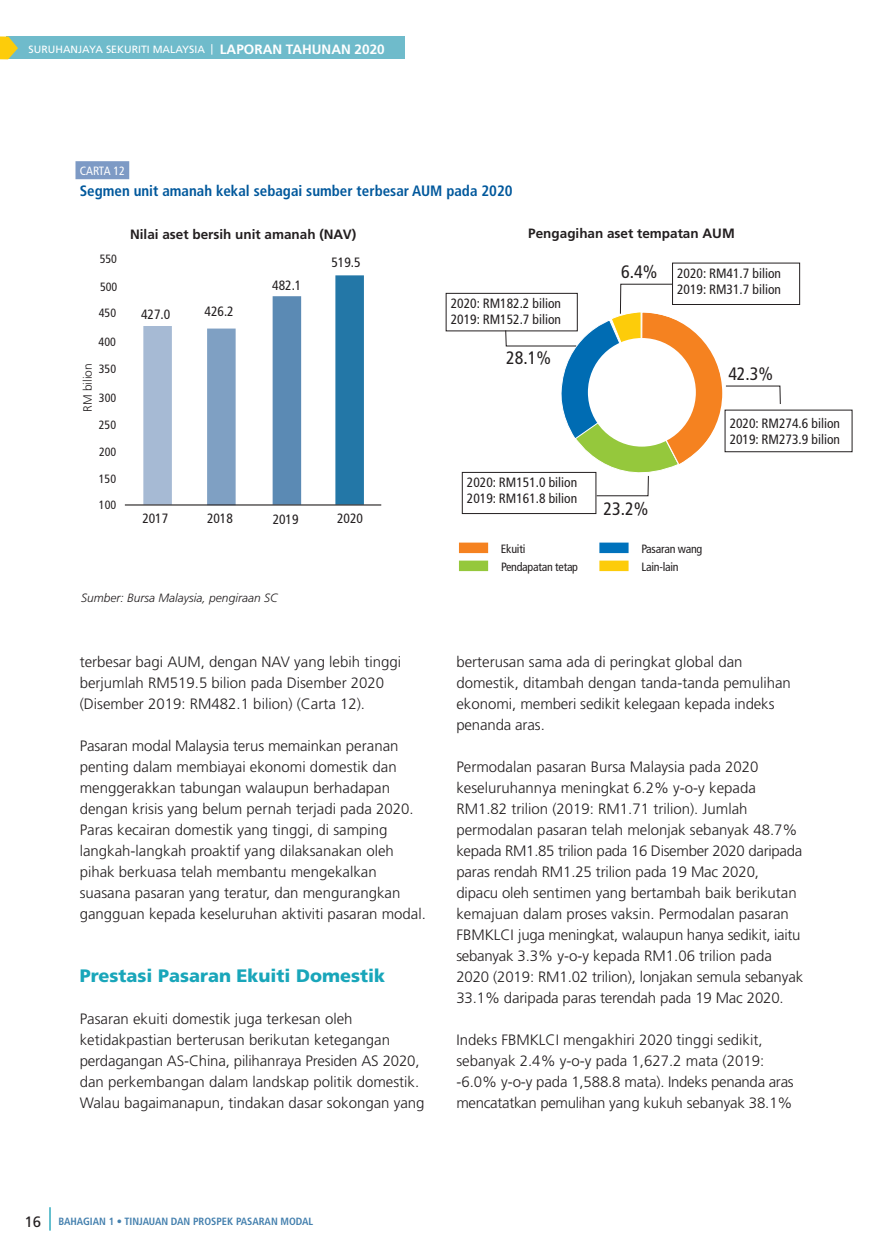
<style>
.page{position:relative;width:883px;height:1253px;background:#fff}
.page>*{position:absolute;margin:0;border:0;box-sizing:border-box;transform-origin:0 0}
.t1{font:900 18px "Frutiger LT Std";color:#19a6ba}
.t2{font:condensed 18px "Frutiger LT Std";color:#231f20}
.t3{font:300 15px/21px "Frutiger LT Std";color:#231f20}
.t4{font:700 condensed 15px "Frutiger LT Std";color:#01589c}
.t5{font:condensed 13.5px "Frutiger LT Std";color:#231f20}
.t6{font:700 13.5px "Frutiger LT Std";color:#231f20}
.t7{font:condensed 12px "Frutiger LT Std";letter-spacing:-.02em;color:#231f20}
.t8{font:italic 300 12px "Frutiger LT Std";color:#231f20}
.t9{font:300 12px "Frutiger LT Std";color:#231f20}
.t10{font:condensed 12px "Frutiger LT Std";color:#fff}
.t11{font:10.5px "Frutiger LT Std";color:#fff}
.t12{font:700 condensed 10.5px "Frutiger LT Std";color:#4480ae}
.s1{font-weight:700;font-size:13.5px}
.s2{font-weight:400;font-stretch:normal;font-size:15px;color:#231f20}
</style>
<div class="page">
<hr style="left:49px;top:1206px;width:2px;height:24px;background:#34acbf">
<div style="left:6px;top:37px;width:399px;height:22px;background:#6fbbcb"></div>
<svg style="left:0;top:36px;width:18px;height:23px"></svg>
<div style="left:75px;top:161px;width:54px;height:18px;background:#7d9ac5"></div>
<div style="left:459px;top:542px;width:29px;height:11px;background:#f58220"></div>
<div style="left:459px;top:560px;width:29px;height:11px;background:#95c83c"></div>
<div style="left:599px;top:542px;width:29px;height:11px;background:#0072bc"></div>
<div style="left:599px;top:560px;width:29px;height:11px;background:#fdcc0a"></div>
<div style="left:335px;top:275px;width:29px;height:229px;background:#2377a7"></div>
<div style="left:143px;top:326px;width:29px;height:178px;background:#a6bad4"></div>
<div style="left:207px;top:328px;width:28px;height:177px;background:#7fa0c3"></div>
<div style="left:272px;top:296px;width:29px;height:208px;background:#5b8ab4"></div>
<div style="left:445px;top:293px;width:132px;height:38px;border:1px solid #231f20"></div>
<div style="left:462px;top:472px;width:134px;height:42px;border:1px solid #231f20"></div>
<svg style="left:504px;top:283px;width:276px;height:213px"></svg>
<div style="left:724px;top:409px;width:128px;height:43px;border:1px solid #231f20"></div>
<hr style="left:125px;top:504px;width:256px;height:1px;background:#231f20">
<p class="t11" style="left:29px;top:44px;width:357px">SURUHANJAYA SEKURITI MALAYSIA | <span class="s1">LAPORAN TAHUNAN 2020</span></p>
<p class="t10" style="left:80px;top:164px;width:47px">CARTA 12</p>
<p class="t4" style="left:80px;top:181px;width:434px">Segmen unit amanah kekal sebagai sumber terbesar AUM pada 2020</p>
<p class="t6" style="left:130px;top:226px;width:227px">Nilai aset bersih unit amanah (NAV)</p>
<p class="t7" style="left:100px;top:252px;width:19px">550</p>
<p class="t7" style="left:100px;top:279px;width:19px">500</p>
<p class="t5" style="left:272px;top:277px;width:31px">482.1</p>
<p class="t5" style="left:331px;top:254px;width:31px">519.5</p>
<p class="t6" style="left:528px;top:226px;width:208px">Pengagihan aset tempatan AUM</p>
<p class="t2" style="left:621px;top:261px;width:38px">6.4%</p>
<p class="t5" style="left:677px;top:265px;width:105px">2020: RM41.7 bilion</p>
<p class="t5" style="left:677px;top:281px;width:105px">2019: RM31.7 bilion</p>
<p class="t7" style="left:99px;top:306px;width:19px">450</p>
<p class="t7" style="left:99px;top:335px;width:19px">400</p>
<p class="t7" style="left:99px;top:361px;width:19px">350</p>
<p class="t9" style="left:81px;top:412px;width:50px;rotate:-90deg">RM bilion</p>
<p class="t7" style="left:99px;top:390px;width:19px">300</p>
<p class="t7" style="left:99px;top:417px;width:19px">250</p>
<p class="t7" style="left:99px;top:444px;width:19px">200</p>
<p class="t7" style="left:99px;top:472px;width:19px">150</p>
<p class="t7" style="left:99px;top:497px;width:19px">100</p>
<p class="t5" style="left:141px;top:306px;width:31px">427.0</p>
<p class="t5" style="left:204px;top:304px;width:31px">426.2</p>
<p class="t5" style="left:142px;top:510px;width:27px">2017</p>
<p class="t5" style="left:207px;top:510px;width:27px">2018</p>
<p class="t5" style="left:272px;top:511px;width:27px">2019</p>
<p class="t5" style="left:337px;top:510px;width:27px">2020</p>
<p class="t8" style="left:81px;top:591px;width:198px">Sumber: Bursa Malaysia, pengiraan SC</p>
<p class="t3" style="left:80px;top:651px;width:323px">terbesar bagi AUM, dengan NAV yang lebih tinggi berjumlah RM519.5 bilion pada Disember 2020 (Disember 2019: RM482.1 bilion) (Carta 12).</p>
<p class="t3" style="left:80px;top:735px;width:347px">Pasaran modal Malaysia terus memainkan peranan penting dalam membiayai ekonomi domestik dan menggerakkan tabungan walaupun berhadapan dengan krisis yang belum pernah terjadi pada 2020.<br>Paras kecairan domestik yang tinggi, di samping langkah-langkah proaktif yang dilaksanakan oleh pihak berkuasa telah membantu mengekalkan suasana pasaran yang teratur, dan mengurangkan gangguan kepada keseluruhan aktiviti pasaran modal.</p>
<p class="t1" style="left:80px;top:964px;width:307px">Prestasi Pasaran Ekuiti Domestik</p>
<p class="t3" style="left:80px;top:1008px;width:346px">Pasaran ekuiti domestik juga terkesan oleh ketidakpastian berterusan berikutan ketegangan perdagangan AS-China, pilihanraya Presiden AS 2020, dan perkembangan dalam landskap politik domestik.<br>Walau bagaimanapun, tindakan dasar sokongan yang</p>
<p class="t5" style="left:450px;top:295px;width:112px">2020: RM182.2 bilion</p>
<p class="t5" style="left:450px;top:312px;width:112px">2019: RM152.7 bilion</p>
<p class="t2" style="left:506px;top:347px;width:46px">28.1%</p>
<p class="t5" style="left:467px;top:474px;width:112px">2020: RM151.0 bilion</p>
<p class="t5" style="left:467px;top:490px;width:112px">2019: RM161.8 bilion</p>
<p class="t7" style="left:501px;top:542px;width:26px">Ekuiti</p>
<p class="t7" style="left:501px;top:560px;width:79px">Pendapatan tetap</p>
<p class="t2" style="left:603px;top:498px;width:46px">23.2%</p>
<p class="t7" style="left:641px;top:542px;width:62px">Pasaran wang</p>
<p class="t7" style="left:641px;top:560px;width:39px">Lain-lain</p>
<p class="t2" style="left:728px;top:363px;width:46px">42.3%</p>
<p class="t5" style="left:729px;top:415px;width:112px">2020: RM274.6 bilion</p>
<p class="t5" style="left:729px;top:431px;width:112px">2019: RM273.9 bilion</p>
<p class="t3" style="left:456px;top:651px;width:336px">berterusan sama ada di peringkat global dan domestik, ditambah dengan tanda-tanda pemulihan ekonomi, memberi sedikit kelegaan kepada indeks penanda aras.</p>
<p class="t3" style="left:456px;top:756px;width:348px">Permodalan pasaran Bursa Malaysia pada 2020 keseluruhannya meningkat 6.2% y-o-y kepada RM1.82 trilion (2019: RM1.71 trilion). Jumlah permodalan pasaran telah melonjak sebanyak 48.7% kepada RM1.85 trilion pada 16 Disember 2020 daripada paras rendah RM1.25 trilion pada 19 Mac 2020, dipacu oleh sentimen yang bertambah baik berikutan kemajuan dalam proses vaksin. Permodalan pasaran FBMKLCI juga meningkat, walaupun hanya sedikit, iaitu sebanyak 3.3% y-o-y kepada RM1.06 trilion pada 2020 (2019: RM1.02 trilion), lonjakan semula sebanyak 33.1% daripada paras terendah pada 19 Mac 2020.</p>
<p class="t3" style="left:456px;top:1029px;width:339px">Indeks FBMKLCI mengakhiri 2020 tinggi sedikit, sebanyak 2.4% y-o-y pada 1,627.2 mata (2019: -6.0% y-o-y pada 1,588.8 mata). Indeks penanda aras mencatatkan pemulihan yang kukuh sebanyak 38.1%</p>
<p class="t12" style="left:25px;top:1214px;width:290px"><span class="s2">16</span> BAHAGIAN 1 • TINJAUAN DAN PROSPEK PASARAN MODAL</p>
</div>
